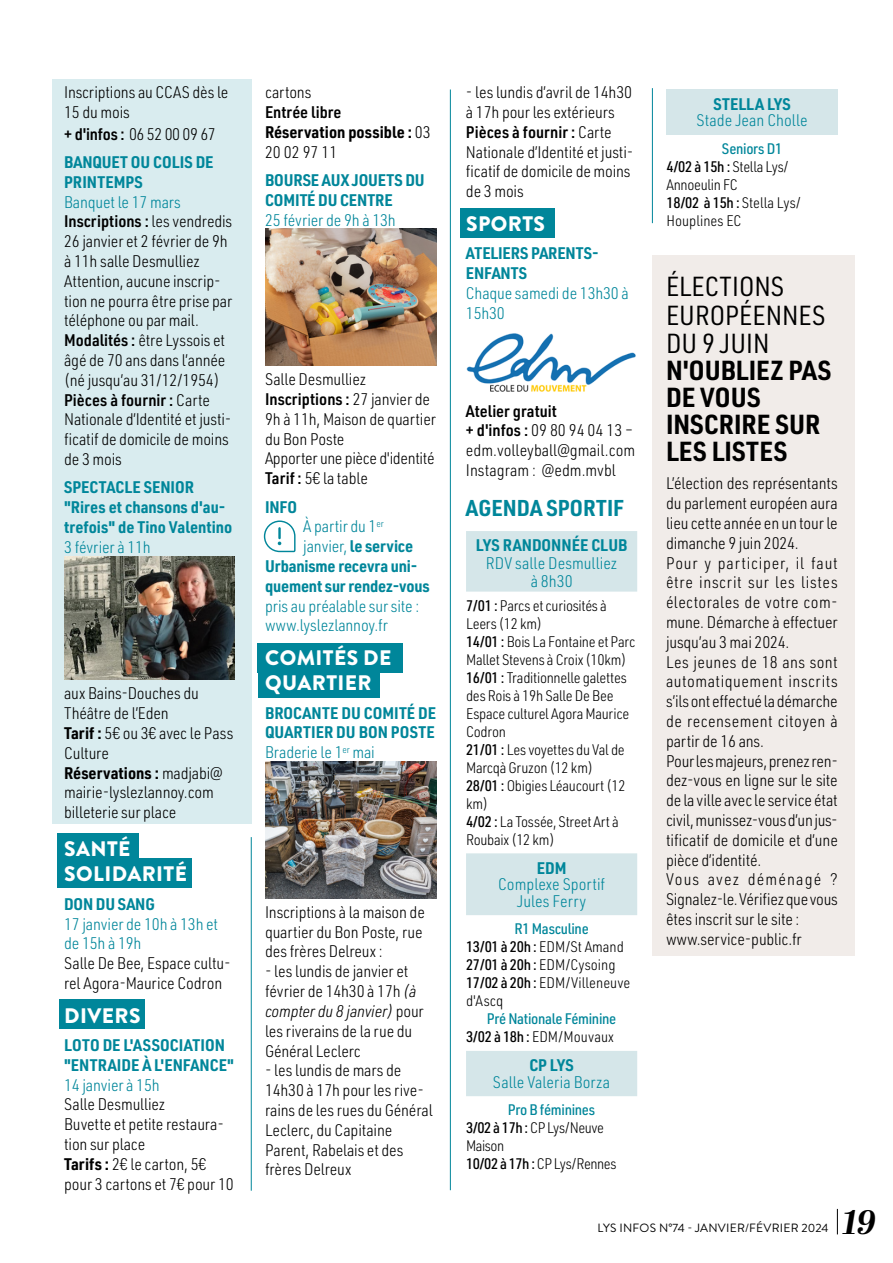
<style>
.page{position:relative;width:893px;height:1263px;background:#fff}
.page>*{position:absolute;margin:0;border:0;box-sizing:border-box;transform-origin:0 0}
.t1{font:italic 700 33.75px "Abril Display";color:#000}
.t2{font:700 27px/27px "URWDIN Semi Cond";color:#000}
.t3{font:27px/28.5px "URWDIN Semi Cond";color:#000}
.t4{font:700 22.5px "URWDIN Semi Cond";color:#00869a}
.t5{font:900 21px/25.2px "Brandon Grotesque";letter-spacing:.02em;color:#fff}
.t6{font:300 16.5px/19.8px "URWDIN Semi Cond";letter-spacing:-.01em;color:#000}
.t7{font:700 16.5px/19.8px "URWDIN Semi Cond";color:#00869a}
.t8{font:300 16.5px/19.8px "URWDIN Semi Cond";letter-spacing:-.01em;color:#00869a}
.t9{font:700 16.5px/19.8px "URWDIN Semi Cond";color:#000}
.t10{font:300 15px/18px "URWDIN Semi Cond";letter-spacing:-.02em;color:#000}
.t11{font:300 15px/18px "URWDIN Semi Cond";color:#000}
.t12{font:500 15px/18px "URWDIN Semi Cond";letter-spacing:-.02em;color:#00869a;text-align:right}
.t13{font:12px "Brandon Grotesque";letter-spacing:.02em;color:#000}
.s1{font-weight:600;color:#000}
.s2{font-weight:300;color:#000}
.s3{color:#00869a}
.s4{font-weight:600}
.s5{font-weight:700}
.s6{font-weight:300}
.s7{font-style:italic}
.s8{font-weight:500}
.s9{font-weight:500;color:#00869a}
.s10{color:#000}
</style>
<div class="page">
<div style="left:653px;top:255px;width:202px;height:701px;background:#f1ece9"></div>
<div style="left:258px;top:668px;width:121px;height:30px;background:#00869a"></div>
<div style="left:258px;top:643px;width:145px;height:30px;background:#00869a"></div>
<div style="left:57px;top:858px;width:135px;height:30px;background:#00869a"></div>
<div style="left:58px;top:833px;width:81px;height:30px;background:#00869a"></div>
<div style="left:60px;top:999px;width:85px;height:30px;background:#00869a"></div>
<div style="left:460px;top:208px;width:95px;height:30px;background:#00869a"></div>
<div style="left:52px;top:79px;width:200px;height:745px;background:#d9ecef"></div>
<svg style="left:837px;top:1209px;width:1px;height:25px"></svg>
<img style="left:64px;top:556px;width:170px;height:124px">
<img style="left:265px;top:229px;width:171px;height:136px">
<img style="left:265px;top:761px;width:171px;height:137px">
<img style="left:466px;top:333px;width:170px;height:59px">
<svg style="left:263px;top:520px;width:33px;height:33px"></svg>
<hr style="left:251px;top:837px;width:1px;height:354px;background:#00869a">
<svg style="left:466px;top:531px;width:171px;height:565px"></svg>
<div style="left:666px;top:89px;width:172px;height:46px;background:#d5e6e9"></div>
<hr style="left:450px;top:90px;width:1px;height:1100px;background:#00869a">
<hr style="left:652px;top:88px;width:1px;height:135px;background:#00869a">
<p class="t6" style="left:64px;top:82px;width:166px">Inscriptions au CCAS dès le<br>15 du mois</p>
<p class="t7" style="left:64px;top:119px;width:153px;line-height:28.3px"><span class="s1">+ d'infos :</span> <span class="s2">06 52 00 09 67<br></span>BANQUET OU COLIS DE</p>
<p class="t7" style="left:64px;top:171px;width:80px">PRINTEMPS</p>
<p class="t6" style="left:64px;top:191px;width:170px"><span class="s3">Banquet le 17 mars<br></span><span class="s4">Inscriptions :</span> les vendredis<br>26 janvier et 2 février de 9h à 11h salle Desmulliez<br>Attention, aucune inscrip&shy;tion ne pourra être prise par téléphone ou par mail.<br><span class="s4">Modalités :</span> être Lyssois et âgé de 70 ans dans l’année (né jusqu’au 31/12/1954)<br><span class="s4">Pièces à fournir :</span> Carte<br>Nationale d’Identité et justi&shy;ficatif de domicile de moins de 3 mois</p>
<p class="t7" style="left:64px;top:477px;width:170px">SPECTACLE SENIOR "Rires et chansons d'au&shy;trefois" de Tino Valentino</p>
<p class="t8" style="left:64px;top:536px;width:88px">3 février à 11h</p>
<p class="t6" style="left:64px;top:683px;width:171px">aux Bains-Douches du<br>Théâtre de l’Eden<br><span class="s5">Tarif :</span> 5€ ou 3€ avec le Pass<br>Culture<br><span class="s5">Réservations :</span> madjabi@ mairie-lyslezlannoy.com billeterie sur place</p>
<p class="t5" style="left:64px;top:837px;width:124px">SANTÉ<br>SOLIDARITÉ</p>
<p class="t7" style="left:64px;top:893px;width:92px">DON DU SANG</p>
<p class="t8" style="left:64px;top:913px;width:156px">17 janvier de 10h à 13h et de 15h à 19h</p>
<p class="t6" style="left:64px;top:953px;width:168px">Salle De Bee, Espace cultu&shy;rel Agora-Maurice Codron</p>
<p class="t5" style="left:64px;top:1003px;width:78px">DIVERS</p>
<p class="t7" style="left:64px;top:1034px;width:171px">LOTO DE L'ASSOCIATION "ENTRAIDE À L'ENFANCE"</p>
<p class="t8" style="left:64px;top:1074px;width:97px">14 janvier à 15h</p>
<p class="t6" style="left:64px;top:1094px;width:171px">Salle Desmulliez<br>Buvette et petite restaura&shy;tion sur place<br><span class="s5">Tarifs :</span> 2€ le carton, 5€ pour 3 cartons et 7€ pour 10</p>
<p class="t6" style="left:265px;top:82px;width:48px">cartons</p>
<p class="t9" style="left:265px;top:102px;width:167px"><span class="s4">Entrée libre<br></span>Réservation possible : <span class="s6">03<br>20 02 97 11</span></p>
<p class="t7" style="left:265px;top:169px;width:161px">BOURSE AUX JOUETS DU<br>COMITÉ DU CENTRE</p>
<p class="t8" style="left:265px;top:209px;width:132px">25 février de 9h à 13h</p>
<p class="t6" style="left:265px;top:369px;width:172px">Salle Desmulliez<br><span class="s4">Inscriptions :</span> 27 janvier de<br>9h à 11h, Maison de quartier du Bon Poste<br>Apporter une pièce d'identité<br><span class="s4">Tarif :</span> 5€ la table</p>
<p class="t7" style="left:265px;top:496px;width:33px">INFO</p>
<p class="t8" style="left:303px;top:516px;width:82px">À partir du 1<sup>er</sup></p>
<p class="t7" style="left:303px;top:536px;width:111px"><span class="s6">janvier,</span> le service</p>
<p class="t7" style="left:265px;top:555px;width:154px">Urbanisme recevra uni-</p>
<p class="t7" style="left:265px;top:575px;width:166px">quement sur rendez-vous</p>
<p class="t8" style="left:265px;top:595px;width:156px">pris au préalable sur site : www.lyslezlannoy.fr</p>
<p class="t5" style="left:265px;top:645px;width:128px">COMITÉS DE<br>QUARTIER</p>
<p class="t7" style="left:265px;top:702px;width:173px;text-align:justify">BROCANTE DU COMITÉ DE QUARTIER DU BON POSTE <span class="s6">Braderie le 1</span><sup>er</sup> <span class="s6">mai</span></p>
<p class="t6" style="left:265px;top:902px;width:161px">Inscriptions à la maison de quartier du Bon Poste, rue des frères Delreux :</p>
<p class="t6" style="left:265px;top:961px;width:160px">- les lundis de janvier et février de 14h30 à 17h <span class="s7">(à compter du 8 janvier)</span> pour les riverains de la rue du<br>Général Leclerc</p>
<p class="t6" style="left:265px;top:1060px;width:169px">- les lundis de mars de<br>14h30 à 17h pour les rive&shy;rains de les rues du Général<br>Leclerc, du Capitaine<br>Parent, Rabelais et des frères Delreux</p>
<p class="t6" style="left:466px;top:82px;width:169px">- les lundis d’avril de 14h30 à 17h pour les extérieurs<br><span class="s4">Pièces à fournir :</span> Carte<br>Nationale d’Identité et justi&shy;ficatif de domicile de moins de 3 mois</p>
<p class="t5" style="left:466px;top:211px;width:80px">SPORTS</p>
<p class="t7" style="left:466px;top:243px;width:134px">ATELIERS PARENTS-<br>ENFANTS</p>
<p class="t8" style="left:466px;top:283px;width:164px">Chaque samedi de 13h30 à<br>15h30</p>
<p class="t6" style="left:466px;top:400px;width:171px"><span class="s4">Atelier gratuit<br>+ d'infos :</span> 09 80 94 04 13 – edm.volleyball@gmail.com<br>Instagram : @edm.mvbl</p>
<h3 class="t4" style="left:466px;top:492px;width:160px">AGENDA SPORTIF</h3>
<p class="t7" style="left:476px;top:535px;width:153px">LYS RANDONNÉE CLUB</p>
<p class="t8" style="left:486px;top:554px;width:133px;line-height:18px;text-align:center">RDV salle Desmulliez à 8h30</p>
<p class="t10" style="left:466px;top:596px;width:171px"><span class="s8">7/01 :</span> Parcs et curiosités à<br>Leers (12 km)<br><span class="s8">14/01 :</span> Bois La Fontaine et Parc<br>Mallet Stevens à Croix (10km)<br><span class="s8">16/01 :</span> Traditionnelle galettes des Rois à 19h Salle De Bee<br>Espace culturel Agora Maurice<br>Codron<br><span class="s8">21/01 :</span> Les voyettes du Val de<br>Marcqà Gruzon (12 km)<br><span class="s8">28/01 :</span> Obigies Léaucourt (12 km)<br><span class="s8">4/02 :</span> La Tossée, Street Art à<br>Roubaix (12 km)</p>
<p class="t7" style="left:537px;top:857px;width:31px">EDM</p>
<p class="t8" style="left:498px;top:875px;width:109px;line-height:16.5px;text-align:center">Complexe Sportif<br>Jules Ferry</p>
<p class="t11" style="left:466px;top:920px;width:166px;text-indent:48px"><span class="s9">R1 Masculine<br></span><span class="s8">13/01 à 20h :</span> EDM/St Amand<br><span class="s8">27/01 à 20h :</span> EDM/Cysoing<br><span class="s8">17/02 à 20h :</span> EDM/Villeneuve d'Ascq</p>
<p class="t12" style="left:466px;top:1009px;width:152px">Pré Nationale Féminine<br><span class="s10">3/02 à 18h :</span> <span class="s2">EDM/Mouvaux</span></p>
<p class="t7" style="left:529px;top:1055px;width:46px">CP LYS</p>
<p class="t8" style="left:493px;top:1071px;width:119px">Salle Valeria Borza</p>
<p class="t10" style="left:466px;top:1101px;width:152px;text-indent:42px"><span class="s9">Pro B féminines<br></span><span class="s8">3/02 à 17h :</span> CP Lys/Neuve<br>Maison<br><span class="s8">10/02 à 17h :</span> CP Lys/Rennes</p>
<p class="t7" style="left:713px;top:93px;width:79px">STELLA LYS</p>
<p class="t8" style="left:697px;top:110px;width:113px">Stade Jean Cholle</p>
<p class="t10" style="left:666px;top:139px;width:136px;text-indent:55px"><span class="s9">Seniors D1<br></span><span class="s8">4/02 à 15h :</span> Stella Lys/<br>Annoeulin FC<br><span class="s8">18/02 à 15h :</span> Stella Lys/<br>Houplines EC</p>
<h2 class="t3" style="left:666px;top:271px;width:161px">ÉLECTIONS<br>EUROPÉENNES<br>DU 9 JUIN</h2>
<h2 class="t2" style="left:666px;top:356px;width:167px">N'OUBLIEZ PAS<br>DE VOUS<br>INSCRIRE SUR<br>LES LISTES</h2>
<p class="t6" style="left:666px;top:473px;width:173px">L’élection des représentants du parlement européen aura lieu cette année en un tour le dimanche 9 juin 2024.<br>Pour y participer, il faut être inscrit sur les listes électorales de votre com&shy;mune. Démarche à effectuer jusqu’au 3 mai 2024.<br>Les jeunes de 18 ans sont automatiquement inscrits s’ils ont effectué la démarche de recensement citoyen à partir de 16 ans.<br>Pour les majeurs, prenez ren&shy;dez-vous en ligne sur le site de la ville avec le service état civil, munissez-vous d’un jus&shy;tificatif de domicile et d’une pièce d’identité.<br>Vous avez déménagé ?<br>Signalez-le. Vérifiez que vous êtes inscrit sur le site : www.service-public.fr</p>
<p class="t13" style="left:598px;top:1220px;width:232px">LYS INFOS N°74 - JANVIER/FÉVRIER 2024</p>
<h1 class="t1" style="left:842px;top:1198px;width:36px">19</h1>
</div>
